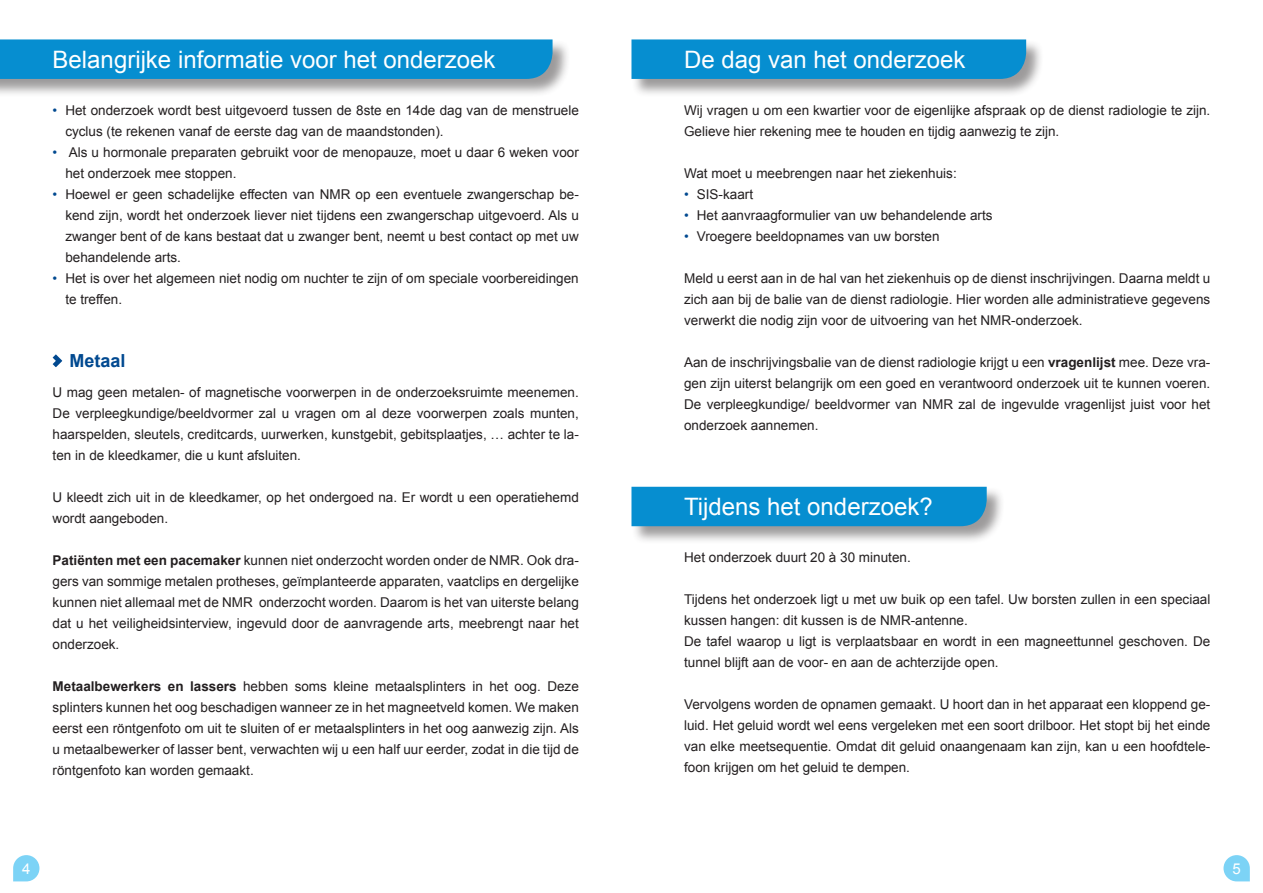
<style>
.page{position:relative;width:1263px;height:893px;background:#fff}
.page>*{position:absolute;margin:0;border:0;box-sizing:border-box;transform-origin:0 0}
._2_1_Titel_balk{font:24px "Arial";color:#fff}
._2_2_Titel{font:700 18px "Arial";color:#014990}
.t1{font:15px "Arial";color:#fff}
._3_1_Bodytekst{font:13.5px/21px "Arial";color:#231f20}
.s1{color:#014990}
.s2{font-weight:700}
</style>
<div class="page">
<svg style="left:13px;top:855px;width:26px;height:26px"></svg>
<svg style="left:1223px;top:855px;width:27px;height:26px"></svg>
<svg style="left:53px;top:354px;width:9px;height:13px"></svg>
<div style="left:631px;top:40px;width:413px;height:57px;background:#231f20;opacity:.45"></div>
<div style="left:631px;top:39px;width:395px;height:40px;background:#068ed0"></div>
<div style="left:0;top:40px;width:571px;height:57px;background:#231f20;opacity:.45"></div>
<div style="left:0;top:39px;width:552px;height:40px;background:#068ed0"></div>
<div style="left:631px;top:487px;width:374px;height:58px;background:#231f20;opacity:.45"></div>
<div style="left:631px;top:487px;width:356px;height:39px;background:#068ed0"></div>
<p class="_2_1_Titel_balk" style="left:53px;top:44px;width:444px">Belangrijke informatie voor het onderzoek</p>
<p class="_3_1_Bodytekst" style="left:65px;top:100px;width:515px;text-indent:-13px"><span class="s1">•</span> Het onderzoek wordt best uitgevoerd tussen de 8ste en 14de dag van de menstruele cyclus (te rekenen vanaf de eerste dag van de maandstonden).</p>
<p class="_3_1_Bodytekst" style="left:65px;top:142px;width:515px;text-indent:-13px"><span class="s1">•</span> Als u hormonale preparaten gebruikt voor de menopauze, moet u daar 6 weken voor het onderzoek mee stoppen.</p>
<p class="_3_1_Bodytekst" style="left:65px;top:184px;width:515px;text-align:justify;text-indent:-13px"><span class="s1">•</span> Hoewel er geen schadelijke effecten van NMR op een eventuele zwangerschap be&shy;kend zijn, wordt het onderzoek liever niet tijdens een zwangerschap uitgevoerd. Als u zwanger bent of de kans bestaat dat u zwanger bent, neemt u best contact op met uw behandelende arts.</p>
<p class="_3_1_Bodytekst" style="left:65px;top:268px;width:515px;text-indent:-13px"><span class="s1">•</span> Het is over het algemeen niet nodig om nuchter te zijn of om speciale voorbereidingen te treffen.</p>
<p class="_2_2_Titel" style="left:70px;top:349px;width:58px">Metaal</p>
<p class="_3_1_Bodytekst" style="left:53px;top:381px;width:528px;text-align:justify">U mag geen metalen- of magnetische voorwerpen in de onderzoeksruimte meenemen.<br>De verpleegkundige/beeldvormer zal u vragen om al deze voorwerpen zoals munten, haarspelden, sleutels, creditcards, uurwerken, kunstgebit, gebitsplaatjes, … achter te la&shy;ten in de kleedkamer, die u kunt afsluiten.</p>
<p class="_3_1_Bodytekst" style="left:53px;top:486px;width:528px">U kleedt zich uit in de kleedkamer, op het ondergoed na. Er wordt u een operatiehemd wordt aangeboden.</p>
<p class="_3_1_Bodytekst" style="left:53px;top:549px;width:528px;text-align:justify"><span class="s2">Patiënten met een pacemaker</span> kunnen niet onderzocht worden onder de NMR. Ook dra&shy;gers van sommige metalen protheses, geïmplanteerde apparaten, vaatclips en dergelijke kunnen niet allemaal met de NMR onderzocht worden. Daarom is het van uiterste belang dat u het veiligheidsinterview, ingevuld door de aanvragende arts, meebrengt naar het onderzoek.</p>
<p class="_3_1_Bodytekst" style="left:53px;top:675px;width:528px;text-align:justify"><span class="s2">Metaalbewerkers en lassers</span> hebben soms kleine metaalsplinters in het oog. Deze splinters kunnen het oog beschadigen wanneer ze in het magneetveld komen. We maken eerst een röntgenfoto om uit te sluiten of er metaalsplinters in het oog aanwezig zijn. Als u metaalbewerker of lasser bent, verwachten wij u een half uur eerder, zodat in die tijd de röntgenfoto kan worden gemaakt.</p>
<p class="_2_1_Titel_balk" style="left:684px;top:44px;width:283px">De dag van het onderzoek</p>
<p class="_3_1_Bodytekst" style="left:684px;top:100px;width:528px">Wij vragen u om een kwartier voor de eigenlijke afspraak op de dienst radiologie te zijn.<br>Gelieve hier rekening mee te houden en tijdig aanwezig te zijn.</p>
<p class="_3_1_Bodytekst" style="left:684px;top:163px;width:274px">Wat moet u meebrengen naar het ziekenhuis:</p>
<p class="_3_1_Bodytekst" style="left:684px;top:184px;width:71px"><span class="s1">•</span> SIS-kaart</p>
<p class="_3_1_Bodytekst" style="left:684px;top:205px;width:310px"><span class="s1">•</span> Het aanvraagformulier van uw behandelende arts</p>
<p class="_3_1_Bodytekst" style="left:684px;top:226px;width:257px"><span class="s1">•</span> Vroegere beeldopnames van uw borsten</p>
<p class="_3_1_Bodytekst" style="left:684px;top:268px;width:528px;text-align:justify">Meld u eerst aan in de hal van het ziekenhuis op de dienst inschrijvingen. Daarna meldt u zich aan bij de balie van de dienst radiologie. Hier worden alle administratieve gegevens verwerkt die nodig zijn voor de uitvoering van het NMR-onderzoek.</p>
<p class="_3_1_Bodytekst" style="left:684px;top:352px;width:528px;text-align:justify">Aan de inschrijvingsbalie van de dienst radiologie krijgt u een <span class="s2">vragenlijst</span> mee. Deze vra&shy;gen zijn uiterst belangrijk om een goed en verantwoord onderzoek uit te kunnen voeren.<br>De verpleegkundige/ beeldvormer van NMR zal de ingevulde vragenlijst juist voor het onderzoek aannemen.</p>
<p class="_2_1_Titel_balk" style="left:684px;top:491px;width:250px">Tijdens het onderzoek?</p>
<p class="_3_1_Bodytekst" style="left:684px;top:547px;width:228px">Het onderzoek duurt 20 à 30 minuten.</p>
<p class="_3_1_Bodytekst" style="left:684px;top:589px;width:528px">Tijdens het onderzoek ligt u met uw buik op een tafel. Uw borsten zullen in een speciaal kussen hangen: dit kussen is de NMR-antenne.</p>
<p class="_3_1_Bodytekst" style="left:684px;top:631px;width:528px">De tafel waarop u ligt is verplaatsbaar en wordt in een magneettunnel geschoven. De tunnel blijft aan de voor- en aan de achterzijde open.</p>
<p class="_3_1_Bodytekst" style="left:684px;top:694px;width:528px;text-align:justify">Vervolgens worden de opnamen gemaakt. U hoort dan in het apparaat een kloppend ge&shy;luid. Het geluid wordt wel eens vergeleken met een soort drilboor. Het stopt bij het einde van elke meetsequentie. Omdat dit geluid onaangenaam kan zijn, kan u een hoofdtele&shy;foon krijgen om het geluid te dempen.</p>
<p class="t1" style="left:22px;top:859px;width:10px">4</p>
<p class="t1" style="left:1232px;top:859px;width:10px">5</p>
</div>
